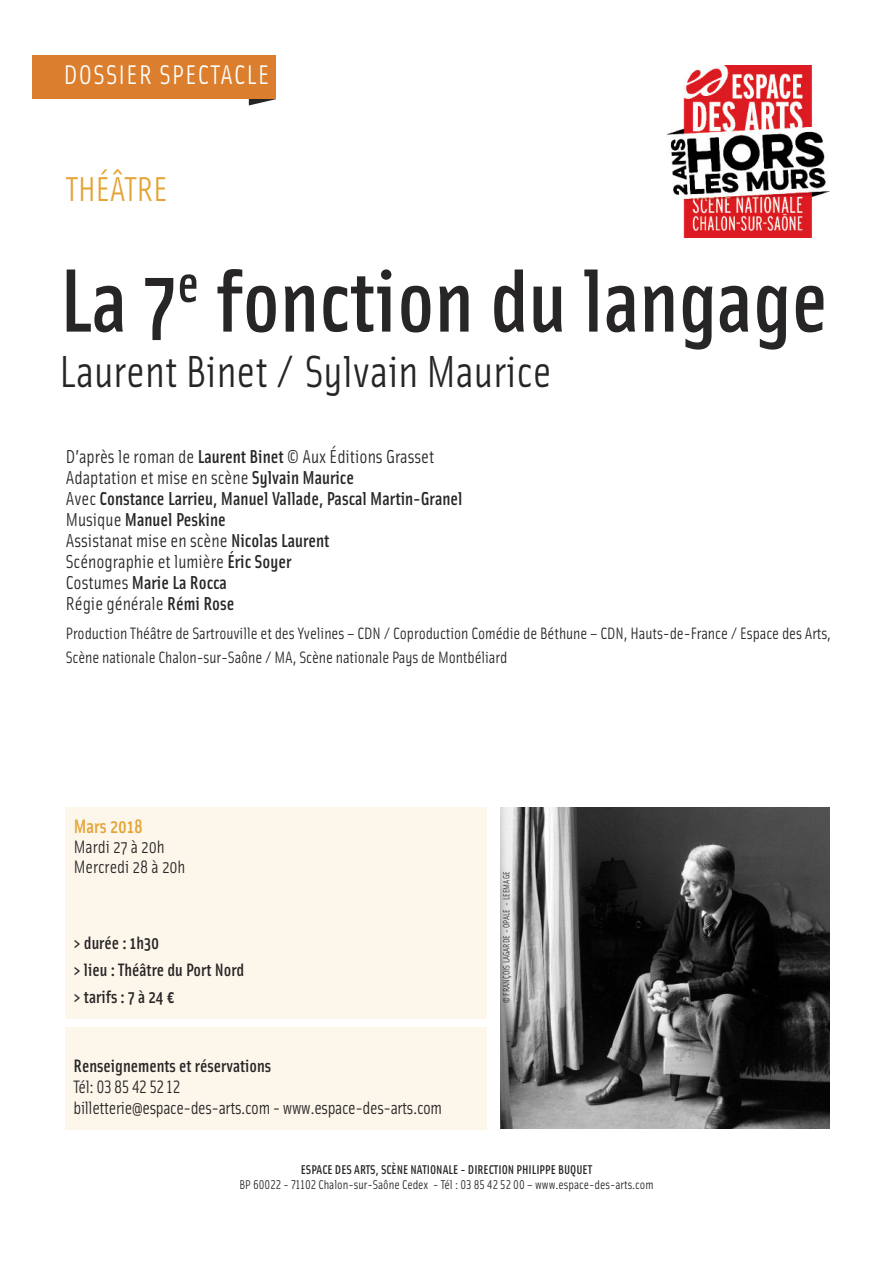
<style>
.page{position:relative;width:893px;height:1263px;background:#fff}
.page>*{position:absolute;margin:0;border:0;box-sizing:border-box;transform-origin:0 0}
.t1{font:500 90px "Solex OT";color:#272526}
.t2{font:45px "Solex OT";color:#272526}
.t3{font:34.5px "Solex OT";color:#e4a334}
.t4{font:27px "Solex OT";letter-spacing:.05em;color:#fff}
.t5{font:500 19.5px "Solex OT";color:#e4a334}
.t6{font:18.75px/21px "Solex OT";color:#272526}
.t7{font:500 18px/26.8px "Solex OT";color:#272526}
.t8{font:18px/21px "Solex OT";letter-spacing:-.02em;color:#272526}
.t9{font:18px/20.1px "Solex OT";color:#272526}
.t10{font:16.5px/24px "Solex OT";letter-spacing:-.005em;color:#272526}
.t11{font:12.75px "Solex OT";color:#272526}
.t12{font:500 12.75px "Solex OT";color:#272526}
.t13{font:9px "Solex OT";color:#272526}
.s1{font-weight:500}
</style>
<div class="page">
<svg style="left:249px;top:99px;width:27px;height:6px"></svg>
<div style="left:33px;top:55px;width:243px;height:44px;background:#db7f2e"></div>
<img style="left:500px;top:807px;width:330px;height:321px">
<div style="left:65px;top:1027px;width:422px;height:102px;background:#fcf6eb"></div>
<div style="left:65px;top:807px;width:422px;height:212px;background:#fcf6eb"></div>
<img style="left:667px;top:65px;width:162px;height:173px">
<h3 class="t4" style="left:64px;top:59px;width:207px">DOSSIER SPECTACLE</h3>
<h3 class="t3" style="left:66px;top:169px;width:103px">THÉÂTRE</h3>
<h1 class="t1" style="left:60px;top:248px;width:770px">La 7<sup>e</sup> fonction du langage</h1>
<h2 class="t2" style="left:60px;top:345px;width:493px">Laurent Binet / Sylvain Maurice</h2>
<p class="t6" style="left:66px;top:446px;width:398px">D’après le roman de <span class="s1">Laurent Binet</span> © Aux Éditions Grasset Adaptation et mise en scène <span class="s1">Sylvain Maurice<br></span>Avec <span class="s1">Constance Larrieu, Manuel Vallade, Pascal Martin-Granel </span>Musique <span class="s1">Manuel Peskine<br></span>Assistanat mise en scène <span class="s1">Nicolas Laurent<br></span>Scénographie et lumière <span class="s1">Éric Soyer<br></span>Costumes <span class="s1">Marie La Rocca<br></span>Régie générale <span class="s1">Rémi Rose</span></p>
<p class="t10" style="left:66px;top:621px;width:767px">Production Théâtre de Sartrouville et des Yvelines – CDN / Coproduction Comédie de Béthune – CDN, Hauts-de-France / Espace des Arts,<br>Scène nationale Chalon-sur-Saône / MA, Scène nationale Pays de Montbéliard</p>
<p class="t5" style="left:74px;top:815px;width:71px">Mars 2018</p>
<p class="t9" style="left:74px;top:837px;width:113px">Mardi 27 à 20h<br>Mercredi 28 à 20h</p>
<p class="t7" style="left:74px;top:929px;width:172px">&gt; durée : 1h30<br>&gt; lieu : Théâtre du Port Nord &gt;tarifs:7à24€</p>
<p class="t7" style="left:73px;top:1052px;width:199px">Renseignements et réservations</p>
<p class="t8" style="left:73px;top:1076px;width:370px">Tél: 03 85 42 52 12<br>billetterie@espace-des-arts.com - www.espace-des-arts.com</p>
<p class="t13" style="left:501px;top:1003px;width:133px;rotate:-90deg">© FRANÇOIS LAGARDE - OPALE - LEEMAGE</p>
<p class="t12" style="left:301px;top:1162px;width:293px">ESPACE DES ARTS, SCÈNE NATIONALE - DIRECTION PHILIPPE BUQUET</p>
<p class="t11" style="left:239px;top:1177px;width:416px">BP 60022 - 71102 Chalon-sur-Saône Cedex - Tél : 03 85 42 52 00 – www.espace-des-arts.com</p>
</div>
